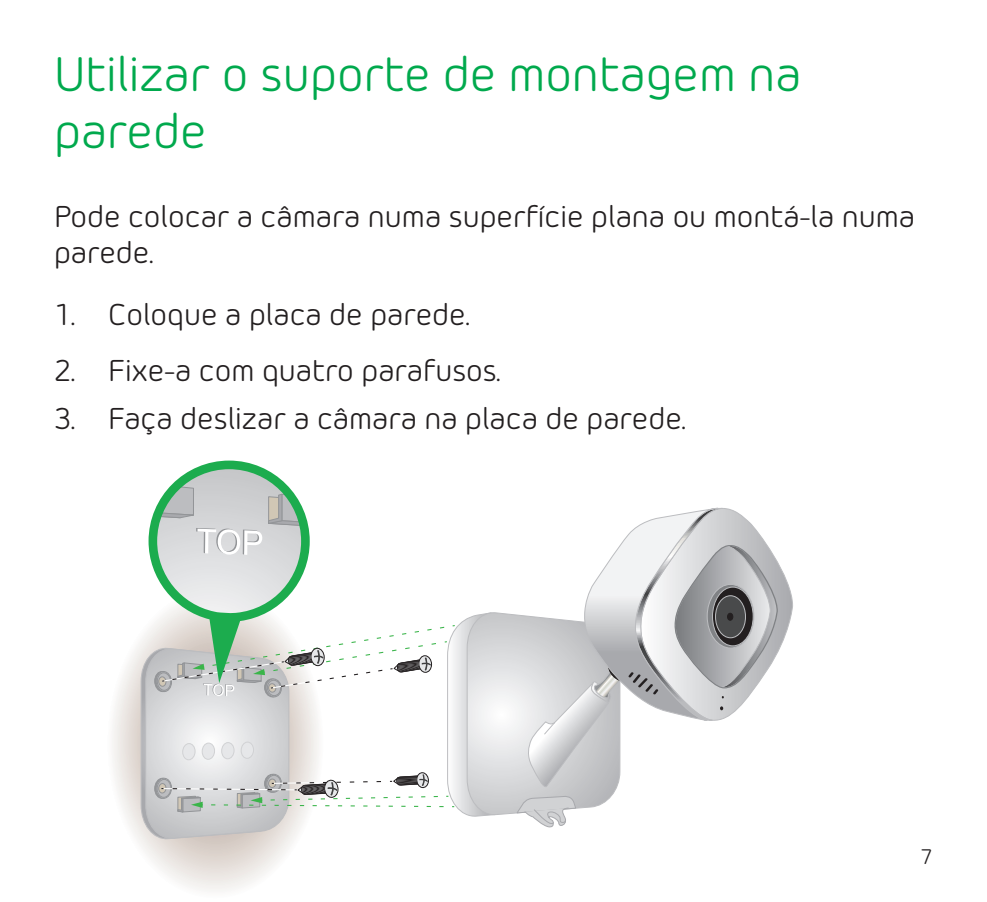
<style>
.page{position:relative;width:987px;height:902px;background:#fff}
.page>*{position:absolute;margin:0;border:0;box-sizing:border-box;transform-origin:0 0}
.h1_head{font:48px/57px "Morebi Rounded";color:#00a94d}
.p0_body{font:30px/36px "Morebi Rounded";color:#231f20}
.t1{font:21px "Morebi Rounded";color:#231f20}
</style>
<div class="page">
<svg style="left:112px;top:643px;width:181px;height:248px"></svg>
<svg style="left:140px;top:507px;width:653px;height:334px"></svg>
<svg style="left:148px;top:460px;width:162px;height:223px"></svg>
<p class="h1_head" style="left:54px;top:43px;width:748px">Utilizar o suporte de montagem na parede</p>
<p class="p0_body" style="left:54px;top:196px;width:862px">Pode colocar a câmara numa superfície plana ou montá-la numa parede.</p>
<p class="p0_body" style="left:54px;top:294px;width:417px">1. Coloque a placa de parede.</p>
<p class="p0_body" style="left:54px;top:351px;width:447px">2. Fixe-a com quatro parafusos.</p>
<p class="p0_body" style="left:54px;top:399px;width:633px">3. Faça deslizar a câmara na placa de parede.</p>
<p class="t1" style="left:920px;top:842px;width:13px">7</p>
</div>
